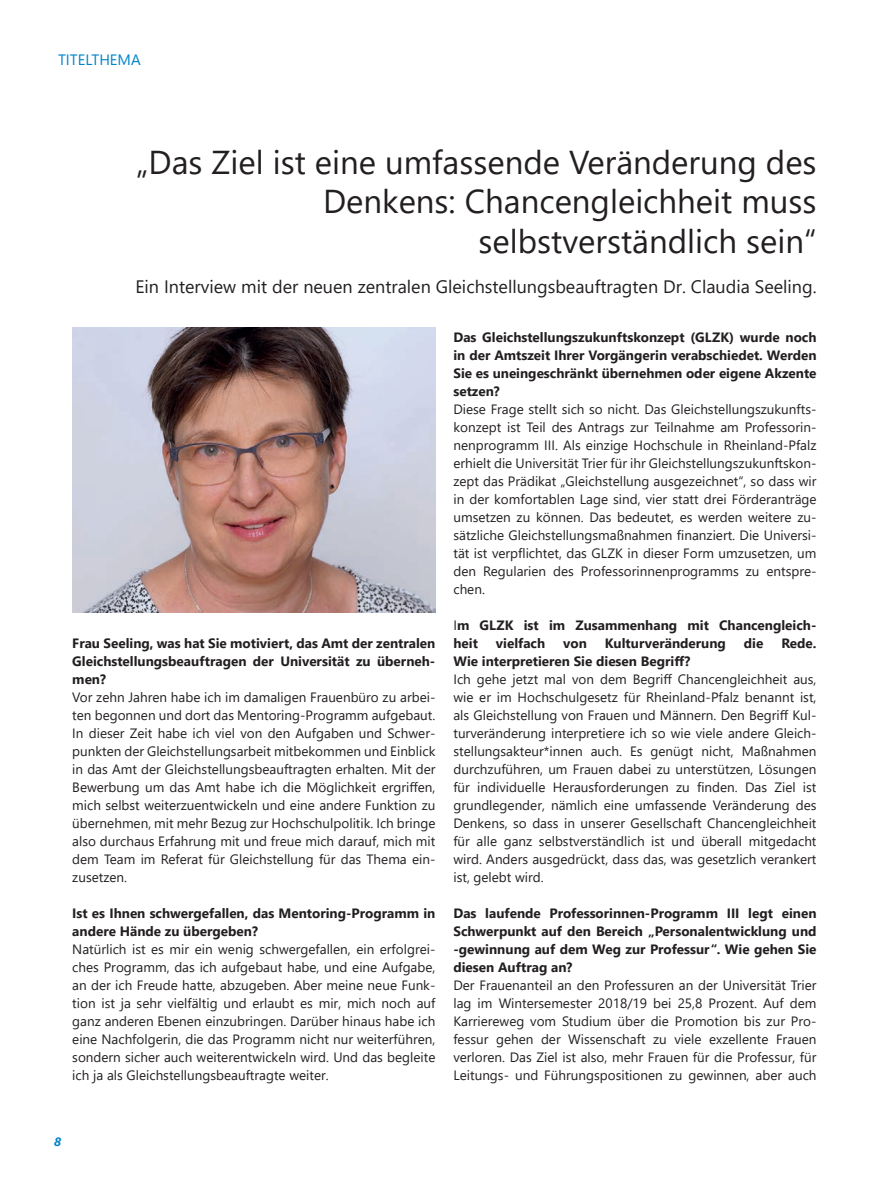
<style>
.page{position:relative;width:872px;height:1191px;background:#fff}
.page>*{position:absolute;margin:0;border:0;box-sizing:border-box;transform-origin:0 0}
.t1{font:33px/39.6px "Segoe UI";color:#231f20;text-align:right}
.t2{font:18px "Segoe UI";color:#231f20}
.t3{font:15px "Segoe UI";color:#0084ca}
.t4{font:13.5px/18px "Segoe UI";color:#231f20;text-align:justify}
.t5{font:700 13.5px/18px "Segoe UI";color:#231f20;text-align:justify}
.t6{font:italic 700 12px "Segoe UI";color:#0084ca}
.s1{font-weight:400}
</style>
<div class="page">
<img style="left:72px;top:327px;width:363px;height:285px">
<p class="t3" style="left:58px;top:45px;width:84px">TITELTHEMA</p>
<h1 class="t1" style="left:136px;top:139px;width:682px">„Das Ziel ist eine umfassende Veränderung des<br>Denkens: Chancengleichheit muss selbstverständlich sein“</h1>
<h2 class="t2" style="left:135px;top:269px;width:682px">Ein Interview mit der neuen zentralen Gleichstellungsbeauftragten Dr. Claudia Seeling.</h2>
<p class="t5" style="left:72px;top:633px;width:364px">Frau Seeling, was hat Sie motiviert, das Amt der zentralen Gleichstellungsbeauftragen der Universität zu überneh&shy;men?</p>
<p class="t4" style="left:72px;top:687px;width:365px">Vor zehn Jahren habe ich im damaligen Frauenbüro zu arbei&shy;ten begonnen und dort das Mentoring-Programm aufgebaut.<br>In dieser Zeit habe ich viel von den Aufgaben und Schwer&shy;punkten der Gleichstellungsarbeit mitbekommen und Einblick in das Amt der Gleichstellungsbeauftragten erhalten. Mit der Bewerbung um das Amt habe ich die Möglichkeit ergriffen, mich selbst weiterzuentwickeln und eine andere Funktion zu übernehmen, mit mehr Bezug zur Hochschulpolitik. Ich bringe also durchaus Erfahrung mit und freue mich darauf, mich mit dem Team im Referat für Gleichstellung für das Thema ein&shy;zusetzen.</p>
<p class="t5" style="left:72px;top:903px;width:364px">Ist es Ihnen schwergefallen, das Mentoring-Programm in andere Hände zu übergeben?</p>
<p class="t4" style="left:72px;top:939px;width:365px">Natürlich ist es mir ein wenig schwergefallen, ein erfolgrei&shy;ches Programm, das ich aufgebaut habe, und eine Aufgabe, an der ich Freude hatte, abzugeben. Aber meine neue Funk&shy;tion ist ja sehr vielfältig und erlaubt es mir, mich noch auf ganz anderen Ebenen einzubringen. Darüber hinaus habe ich eine Nachfolgerin, die das Programm nicht nur weiterführen, sondern sicher auch weiterentwickeln wird. Und das begleite ich ja als Gleichstellungsbeauftragte weiter.</p>
<p class="t5" style="left:453px;top:327px;width:364px">Das Gleichstellungszukunftskonzept (GLZK) wurde noch in der Amtszeit Ihrer Vorgängerin verabschiedet. Werden Sie es uneingeschränkt übernehmen oder eigene Akzente setzen?</p>
<p class="t4" style="left:453px;top:399px;width:365px">Diese Frage stellt sich so nicht. Das Gleichstellungszukunfts&shy;konzept ist Teil des Antrags zur Teilnahme am Professorin&shy;nenprogramm III. Als einzige Hochschule in Rheinland-Pfalz erhielt die Universität Trier für ihr Gleichstellungszukunftskon&shy;zept das Prädikat „Gleichstellung ausgezeichnet“, so dass wir in der komfortablen Lage sind, vier statt drei Förderanträge umsetzen zu können. Das bedeutet, es werden weitere zu&shy;sätzliche Gleichstellungsmaßnahmen finanziert. Die Universi&shy;tät ist verpflichtet, das GLZK in dieser Form umzusetzen, um den Regularien des Professorinnenprogramms zu entspre&shy;chen.</p>
<p class="t5" style="left:453px;top:615px;width:364px"><span class="s1">I</span>m GLZK ist im Zusammenhang mit Chancengleich&shy;heit</p>
<p class="t5" style="left:496px;top:633px;width:51px">vielfach</p>
<p class="t5" style="left:563px;top:633px;width:25px">von</p>
<p class="t5" style="left:605px;top:633px;width:123px">Kulturveränderung</p>
<p class="t5" style="left:744px;top:633px;width:21px">die</p>
<p class="t5" style="left:781px;top:633px;width:37px">Rede.</p>
<p class="t5" style="left:453px;top:651px;width:238px">Wie interpretieren Sie diesen Begriff?</p>
<p class="t4" style="left:453px;top:669px;width:364px">Ich gehe jetzt mal von dem Begriff Chancengleichheit aus, wie er im Hochschulgesetz für Rheinland-Pfalz benannt ist, als Gleichstellung von Frauen und Männern. Den Begriff Kul&shy;turveränderung interpretiere ich so wie viele andere Gleich&shy;stellungsakteur*innen auch. Es genügt nicht, Maßnahmen durchzuführen, um Frauen dabei zu unterstützen, Lösungen für individuelle Herausforderungen zu finden. Das Ziel ist grundlegender, nämlich eine umfassende Veränderung des Denkens, so dass in unserer Gesellschaft Chancengleichheit für alle ganz selbstverständlich ist und überall mitgedacht wird. Anders ausgedrückt, dass das, was gesetzlich verankert ist, gelebt wird.</p>
<p class="t5" style="left:453px;top:903px;width:364px">Das laufende Professorinnen-Programm III legt einen Schwerpunkt auf den Bereich „Personalentwicklung und -gewinnung auf dem Weg zur Professur“. Wie gehen Sie diesen Auftrag an?</p>
<p class="t4" style="left:453px;top:975px;width:365px">Der Frauenanteil an den Professuren an der Universität Trier lag im Wintersemester 2018/19 bei 25,8 Prozent. Auf dem Karriereweg vom Studium über die Promotion bis zur Pro&shy;fessur gehen der Wissenschaft zu viele exzellente Frauen verloren. Das Ziel ist also, mehr Frauen für die Professur, für Leitungs- und Führungspositionen zu gewinnen, aber auch</p>
<p class="t6" style="left:54px;top:1130px;width:8px">8</p>
</div>
